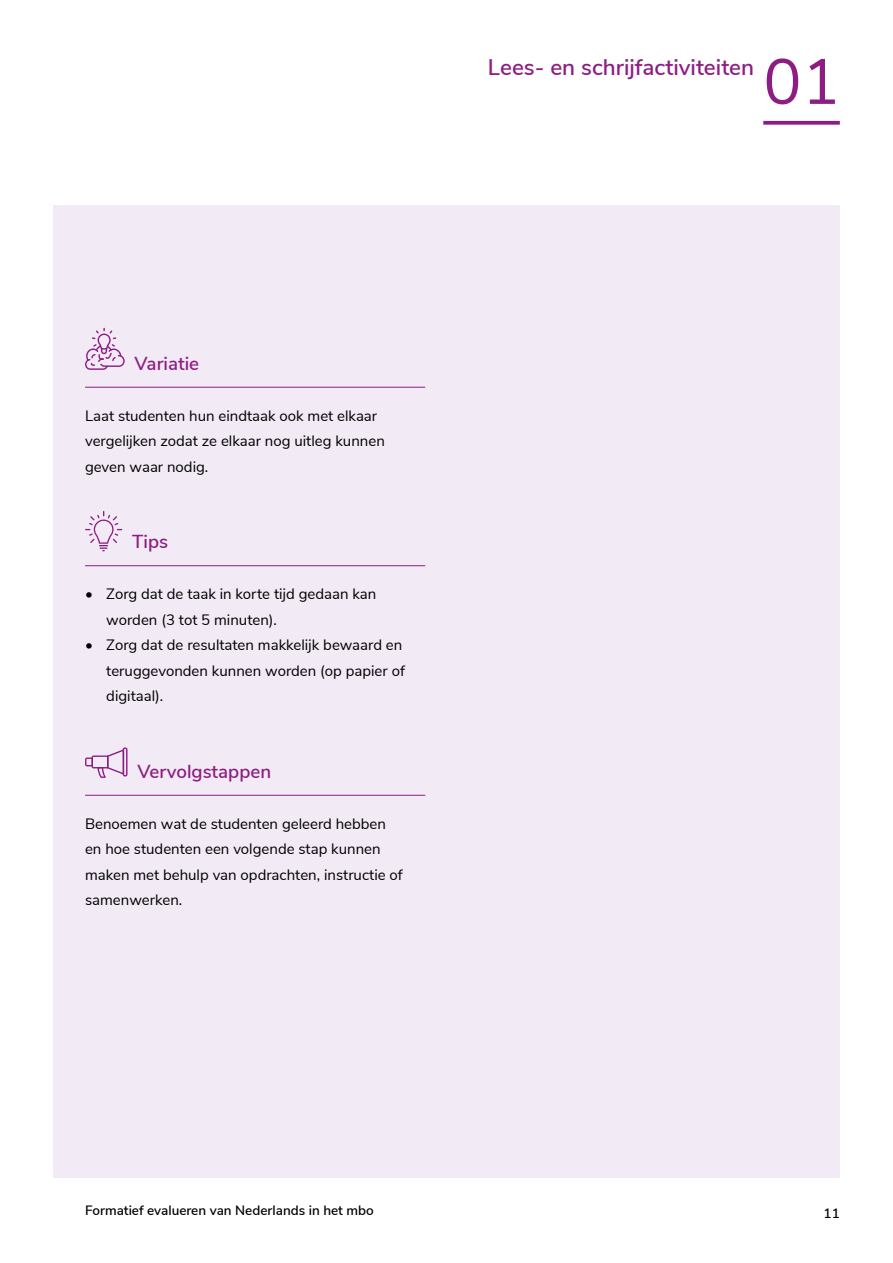
<style>
.page{position:relative;width:893px;height:1263px;background:#fff}
.page>*{position:absolute;margin:0;border:0;box-sizing:border-box;transform-origin:0 0}
.bodytekst{font:63.75px "Nunito Sans";color:#8d1d82}
.bodytekst-2{font:600 22.5px "Nunito Sans";color:#8d1d82}
.tussenkop_met_lijn{font:600 18.75px "Nunito Sans";color:#8d1d82}
.bodytekst-3{font:15px/25.5px "Nunito Sans";color:#000}
.t1{font:600 13.5px "Nunito Sans";color:#000}
</style>
<div class="page">
<svg style="left:763px;top:121px;width:77px;height:4px"></svg>
<div style="left:53px;top:206px;width:787px;height:972px;background:#f2eaf5"></div>
<hr style="left:85px;top:387px;width:340px;height:1px;background:#8d1d82">
<hr style="left:85px;top:565px;width:340px;height:1px;background:#8d1d82">
<hr style="left:85px;top:795px;width:340px;height:1px;background:#8d1d82">
<svg style="left:85px;top:328px;width:40px;height:42px"></svg>
<svg style="left:85px;top:511px;width:37px;height:40px"></svg>
<svg style="left:85px;top:747px;width:42px;height:31px"></svg>
<hr style="left:0;top:0;width:1px;height:1263px;background:#9d9d9c">
<p class="bodytekst-2" style="left:488px;top:51px;width:268px">Lees- en schrijfactiviteiten</p>
<p class="bodytekst" style="left:763px;top:35px;width:78px">01</p>
<p class="tussenkop_met_lijn" style="left:135px;top:350px;width:66px">Variatie</p>
<p class="bodytekst-3" style="left:85px;top:402px;width:301px">Laat studenten hun eindtaak ook met elkaar vergelijken zodat ze elkaar nog uitleg kunnen geven waar nodig.</p>
<p class="tussenkop_met_lijn" style="left:132px;top:528px;width:37px">Tips</p>
<p class="bodytekst-3" style="left:106px;top:580px;width:272px;text-indent:-21px">• Zorg dat de taak in korte tijd gedaan kan worden (3 tot 5 minuten).</p>
<p class="bodytekst-3" style="left:106px;top:631px;width:300px;text-indent:-21px">• Zorg dat de resultaten makkelijk bewaard en teruggevonden kunnen worden (op papier of digitaal).</p>
<p class="tussenkop_met_lijn" style="left:137px;top:758px;width:135px">Vervolgstappen</p>
<p class="bodytekst-3" style="left:85px;top:810px;width:319px">Benoemen wat de studenten geleerd hebben en hoe studenten een volgende stap kunnen maken met behulp van opdrachten, instructie of samenwerken.</p>
<p class="t1" style="left:85px;top:1200px;width:290px">Formatief evalueren van Nederlands in het mbo</p>
<p class="t1" style="left:824px;top:1203px;width:18px">11</p>
</div>
